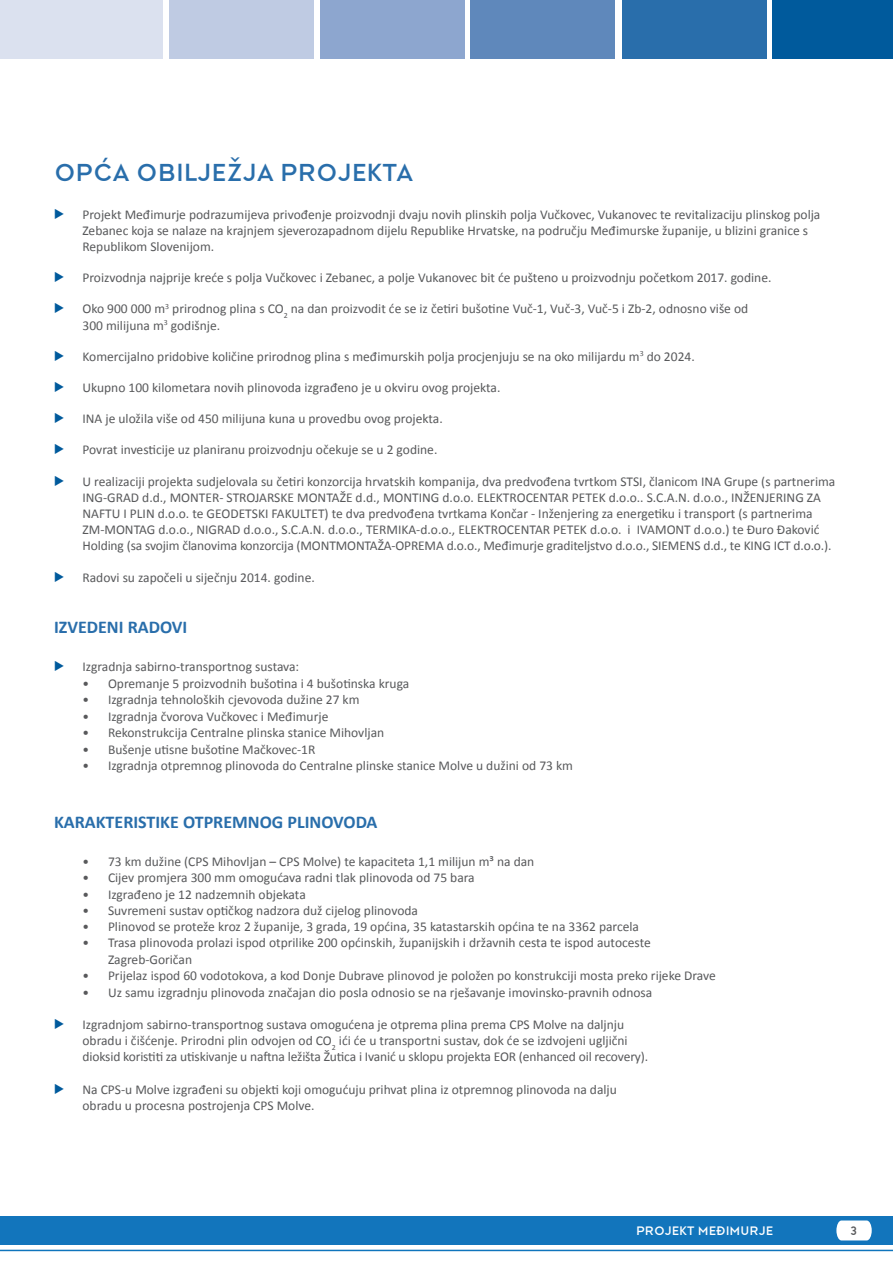
<style>
.page{position:relative;width:893px;height:1263px;background:#fff}
.page>*{position:absolute;margin:0;border:0;box-sizing:border-box;transform-origin:0 0}
.t1{font:24px "Molgroup";color:#296eab}
.t2{font:700 18px "Calibri";color:#296eab}
.t3{font:13.5px/16.2px "Calibri";color:#58595b}
.t4{font:13.5px "Apex New";color:#005a9c}
.t5{font:12px "Molgroup";color:#fff}
.t6{font:12px "Molgroup";color:#58595b}
</style>
<div class="page">
<div style="left:773px;top:0;width:120px;height:59px;background:#005a9c"></div>
<div style="left:622px;top:0;width:144px;height:59px;background:#296eab"></div>
<div style="left:471px;top:0;width:144px;height:59px;background:#5f88bb"></div>
<div style="left:321px;top:0;width:144px;height:59px;background:#8da6cf"></div>
<div style="left:170px;top:0;width:144px;height:59px;background:#bfcbe3"></div>
<div style="left:0;top:0;width:162px;height:59px;background:#dbe1ef"></div>
<div style="left:0;top:1216px;width:893px;height:28px;background:#1275bc"></div>
<hr style="left:0;top:1250px;width:893px;height:1px;background:#0f75bc">
<svg style="left:836px;top:1220px;width:36px;height:20px"></svg>
<h1 class="t1" style="left:54px;top:156px;width:361px">OPĆA OBILJEŽJA PROJEKTA</h1>
<p class="t4" style="left:54px;top:205px;width:12px">▶</p>
<p class="t3" style="left:82px;top:206px;width:739px">Projekt Međimurje podrazumijeva privođenje proizvodnji dvaju novih plinskih polja Vučkovec, Vukanovec te revitalizaciju plinskog polja<br>Zebanec koja se nalaze na krajnjem sjeverozapadnom dijelu Republike Hrvatske, na području Međimurske županije, u blizini granice s<br>Republikom Slovenijom.</p>
<p class="t4" style="left:54px;top:269px;width:12px">▶</p>
<p class="t3" style="left:82px;top:270px;width:690px">Proizvodnja najprije kreće s polja Vučkovec i Zebanec, a polje Vukanovec bit će pušteno u proizvodnju početkom 2017. godine.</p>
<p class="t4" style="left:54px;top:300px;width:12px">▶</p>
<p class="t3" style="left:82px;top:301px;width:667px">Oko 900 000 m<sup>3</sup> prirodnog plina s CO<sub>2</sub> na dan proizvodit će se iz četiri bušotine Vuč-1, Vuč-3, Vuč-5 i Zb-2, odnosno više od<br>300 milijuna m<sup>3</sup> godišnje.</p>
<p class="t4" style="left:54px;top:347px;width:12px">▶</p>
<p class="t3" style="left:83px;top:348px;width:614px">Komercijalno pridobive količine prirodnog plina s međimurskih polja procjenjuju se na oko milijardu m<sup>3</sup> do 2024.</p>
<p class="t4" style="left:54px;top:379px;width:12px">▶</p>
<p class="t3" style="left:82px;top:379px;width:419px">Ukupno 100 kilometara novih plinovoda izgrađeno je u okviru ovog projekta.</p>
<p class="t4" style="left:54px;top:410px;width:12px">▶</p>
<p class="t3" style="left:82px;top:411px;width:362px">INA je uložila više od 450 milijuna kuna u provedbu ovog projekta.</p>
<p class="t4" style="left:54px;top:441px;width:12px">▶</p>
<p class="t3" style="left:82px;top:442px;width:356px">Povrat investicije uz planiranu proizvodnju očekuje se u 2 godine.</p>
<p class="t4" style="left:54px;top:472px;width:12px">▶</p>
<p class="t3" style="left:82px;top:473px;width:754px">U realizaciji projekta sudjelovala su četiri konzorcija hrvatskih kompanija, dva predvođena tvrtkom STSI, članicom INA Grupe (s partnerima ING-GRAD d.d., MONTER- STROJARSKE MONTAŽE d.d., MONTING d.o.o. ELEKTROCENTAR PETEK d.o.o.. S.C.A.N. d.o.o., INŽENJERING ZA NAFTU I PLIN d.o.o. te GEODETSKI FAKULTET) te dva predvođena tvrtkama Končar - Inženjering za energetiku i transport (s partnerima ZM-MONTAG d.o.o., NIGRAD d.o.o., S.C.A.N. d.o.o., TERMIKA-d.o.o., ELEKTROCENTAR PETEK d.o.o. i IVAMONT d.o.o.) te Đuro Đaković Holding (sa svojim članovima konzorcija (MONTMONTAŽA-OPREMA d.o.o., Međimurje graditeljstvo d.o.o., SIEMENS d.d., te KING ICT d.o.o.).</p>
<p class="t4" style="left:54px;top:568px;width:12px">▶</p>
<p class="t3" style="left:82px;top:569px;width:234px">Radovi su započeli u siječnju 2014. godine.</p>
<h2 class="t2" style="left:54px;top:616px;width:135px">IZVEDENI RADOVI</h2>
<p class="t4" style="left:54px;top:658px;width:12px">▶</p>
<p class="t3" style="left:82px;top:658px;width:218px">Izgradnja sabirno-transportnog sustava:</p>
<p class="t3" style="left:82px;top:675px;width:328px">• Opremanje 5 proizvodnih bušotina i 4 bušotinska kruga</p>
<p class="t3" style="left:82px;top:691px;width:279px">• Izgradnja tehnoloških cjevovoda dužine 27 km</p>
<p class="t3" style="left:82px;top:708px;width:247px">• Izgradnja čvorova Vučkovec i Međimurje</p>
<p class="t3" style="left:82px;top:724px;width:303px">• Rekonstrukcija Centralne plinska stanice Mihovljan</p>
<p class="t3" style="left:82px;top:741px;width:234px">• Bušenje utisne bušotine Mačkovec-1R</p>
<p class="t3" style="left:82px;top:757px;width:492px">• Izgradnja otpremnog plinovoda do Centralne plinske stanice Molve u dužini od 73 km</p>
<h2 class="t2" style="left:54px;top:811px;width:325px">KARAKTERISTIKE OTPREMNOG PLINOVODA</h2>
<p class="t3" style="left:82px;top:853px;width:453px">• 73 km dužine (CPS Mihovljan – CPS Molve) te kapaciteta 1,1 milijun m³ na dan</p>
<p class="t3" style="left:82px;top:870px;width:394px">• Cijev promjera 300 mm omogućava radni tlak plinovoda od 75 bara</p>
<p class="t3" style="left:82px;top:886px;width:225px">• Izgrađeno je 12 nadzemnih objekata</p>
<p class="t3" style="left:82px;top:902px;width:337px">• Suvremeni sustav optičkog nadzora duž cijelog plinovoda</p>
<p class="t3" style="left:82px;top:918px;width:558px">• Plinovod se proteže kroz 2 županije, 3 grada, 19 općina, 35 katastarskih općina te na 3362 parcela</p>
<p class="t3" style="left:108px;top:934px;width:544px;text-indent:-26px">• Trasa plinovoda prolazi ispod otprilike 200 općinskih, županijskih i državnih cesta te ispod autoceste<br>Zagreb-Goričan</p>
<p class="t3" style="left:82px;top:967px;width:635px">• Prijelaz ispod 60 vodotokova, a kod Donje Dubrave plinovod je položen po konstrukciji mosta preko rijeke Drave</p>
<p class="t3" style="left:82px;top:984px;width:571px">• Uz samu izgradnju plinovoda značajan dio posla odnosio se na rješavanje imovinsko-pravnih odnosa</p>
<p class="t4" style="left:54px;top:1015px;width:12px">▶</p>
<p class="t3" style="left:82px;top:1016px;width:567px">Izgradnjom sabirno-transportnog sustava omogućena je otprema plina prema CPS Molve na daljnju obradu i čišćenje. Prirodni plin odvojen od CO<sub>2</sub> ići će u transportni sustav, dok će se izdvojeni ugljični dioksid koristiti za utiskivanje u naftna ležišta Žutica i Ivanić u sklopu projekta EOR (enhanced oil recovery).</p>
<p class="t4" style="left:54px;top:1080px;width:12px">▶</p>
<p class="t3" style="left:83px;top:1081px;width:536px">Na CPS-u Molve izgrađeni su objekti koji omogućuju prihvat plina iz otpremnog plinovoda na dalju obradu u procesna postrojenja CPS Molve.</p>
<p class="t5" style="left:636px;top:1223px;width:139px">PROJEKT M EÐIMURJE</p>
<p class="t6" style="left:850px;top:1222px;width:8px">3</p>
</div>
